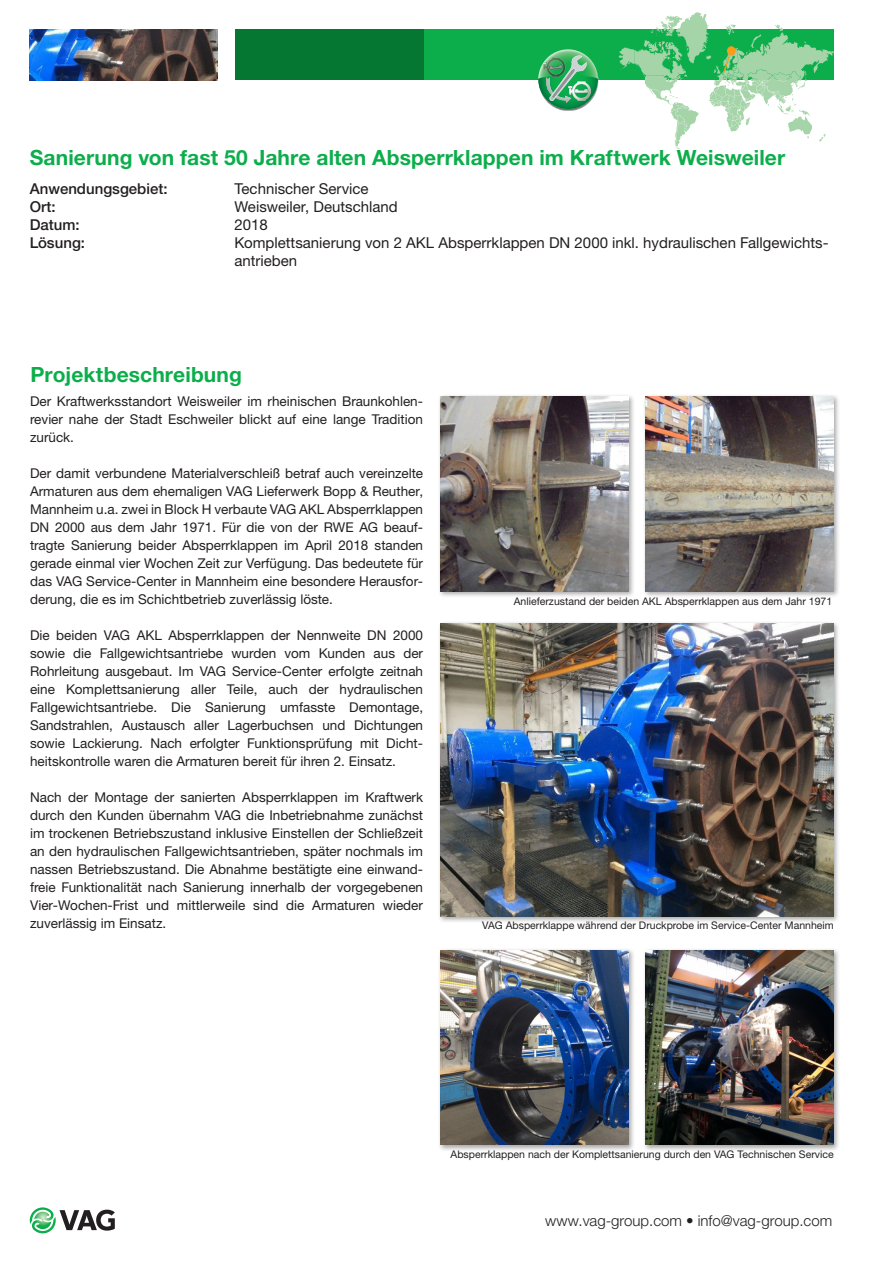
<style>
.page{position:relative;width:893px;height:1263px;background:#fff}
.page>*{position:absolute;margin:0;border:0;box-sizing:border-box;transform-origin:0 0}
.t1{font:700 21px "Helvetica Neue LTW1 G";letter-spacing:.005em;color:#0cae4c}
.t2{font:15px/18px "Helvetica Neue LTW1 G";color:#231f20}
.t3{font:300 15px "Helvetica Neue LTW1 G";color:#231f20}
.t4{font:500 15px/18px "Helvetica Neue LTW1 G";color:#231f20}
.t5{font:13.5px/18px "Helvetica Neue LTW1 G";color:#231f20;text-align:justify}
.t6{font:10.5px "Helvetica Neue LTW1 G";color:#231f20}
</style>
<div class="page">
<svg style="left:30px;top:1207px;width:85px;height:26px"></svg>
<div style="left:296px;top:30px;width:537px;height:50px;background:#0cae4c"></div>
<div style="left:235px;top:30px;width:188px;height:50px;background:#057732"></div>
<img style="left:30px;top:30px;width:188px;height:50px">
<img style="left:558px;top:109px;width:21px;height:2px">
<svg style="left:538px;top:49px;width:60px;height:60px"></svg>
<img style="left:618px;top:13px;width:216px;height:136px">
<div style="left:727px;top:46px;width:9px;height:10px;background:#f89c1c;border-radius:50%"></div>
<svg style="left:723px;top:56px;width:7px;height:18px"></svg>
<div style="left:438px;top:621px;width:402px;height:302px;background:#231f20;opacity:.4"></div>
<img style="left:440px;top:623px;width:393px;height:293px">
<div style="left:643px;top:394px;width:198px;height:204px;background:#231f20;opacity:.4"></div>
<img style="left:646px;top:396px;width:188px;height:195px">
<div style="left:438px;top:394px;width:197px;height:204px;background:#231f20;opacity:.4"></div>
<img style="left:440px;top:396px;width:189px;height:195px">
<div style="left:643px;top:947px;width:198px;height:204px;background:#231f20;opacity:.4"></div>
<img style="left:646px;top:950px;width:188px;height:195px">
<div style="left:438px;top:947px;width:197px;height:204px;background:#231f20;opacity:.4"></div>
<img style="left:440px;top:950px;width:189px;height:195px">
<h1 class="t1" style="left:30px;top:145px;width:757px">Sanierung von fast 50 Jahre alten Absperrklappen im Kraftwerk Weisweiler</h1>
<p class="t4" style="left:30px;top:180px;width:139px">Anwendungsgebiet:<br>Ort:<br>Datum:<br>Lösung:</p>
<p class="t2" style="left:234px;top:179px;width:596px">Technischer Service<br>Weisweiler, Deutschland<br>2018<br>Komplettsanierung von 2 AKL Absperrklappen DN 2000 inkl. hydraulischen Fallgewichts&shy;antrieben</p>
<h1 class="t1" style="left:31px;top:362px;width:213px">Projektbeschreibung</h1>
<p class="t5" style="left:30px;top:392px;width:394px">Der Kraftwerksstandort Weisweiler im rheinischen Braunkohlen&shy;revier nahe der Stadt Eschweiler blickt auf eine lange Tradition zurück.</p>
<p class="t5" style="left:30px;top:464px;width:395px">Der damit verbundene Materialverschleiß betraf auch vereinzelte Armaturen aus dem ehemaligen VAG Lieferwerk Bopp &amp; Reuther, Mannheim u.a. zwei in Block H verbaute VAG AKL Absperrklappen DN 2000 aus dem Jahr 1971. Für die von der RWE AG beauf&shy;tragte Sanierung beider Absperrklappen im April 2018 standen gerade einmal vier Wochen Zeit zur Verfügung. Das bedeutete für das VAG Service-Center in Mannheim eine besondere Herausfor&shy;derung, die es im Schichtbetrieb zuverlässig löste.</p>
<p class="t5" style="left:30px;top:626px;width:395px">Die beiden VAG AKL Absperrklappen der Nennweite DN 2000 sowie die Fallgewichtsantriebe wurden vom Kunden aus der Rohrleitung ausgebaut. Im VAG Service-Center erfolgte zeitnah eine Komplettsanierung aller Teile, auch der hydraulischen Fallgewichtsantriebe. Die Sanierung umfasste Demontage, Sandstrahlen, Austausch aller Lagerbuchsen und Dichtungen sowie Lackierung. Nach erfolgter Funktionsprüfung mit Dicht&shy;heitskontrolle waren die Armaturen bereit für ihren 2. Einsatz.</p>
<p class="t5" style="left:30px;top:788px;width:395px">Nach der Montage der sanierten Absperrklappen im Kraftwerk durch den Kunden übernahm VAG die Inbetriebnahme zunächst im trockenen Betriebszustand inklusive Einstellen der Schließzeit an den hydraulischen Fallgewichtsantrieben, später nochmals im nassen Betriebszustand. Die Abnahme bestätigte eine einwand&shy;freie Funktionalität nach Sanierung innerhalb der vorgegebenen Vier-Wochen-Frist und mittlerweile sind die Armaturen wieder zuverlässig im Einsatz.</p>
<p class="t6" style="left:514px;top:595px;width:320px">Anlieferzustand der beiden AKL Absperrklappen aus dem Jahr 1971</p>
<p class="t6" style="left:482px;top:918px;width:353px">VAG Absperrklappe während der Druckprobe im Service-Center Mannheim</p>
<p class="t6" style="left:451px;top:1148px;width:385px">Absperrklappen nach der Komplettsanierung durch den VAG Technischen Service</p>
<p class="t3" style="left:545px;top:1211px;width:289px">www.vag-group.com • info@vag-group.com</p>
</div>
